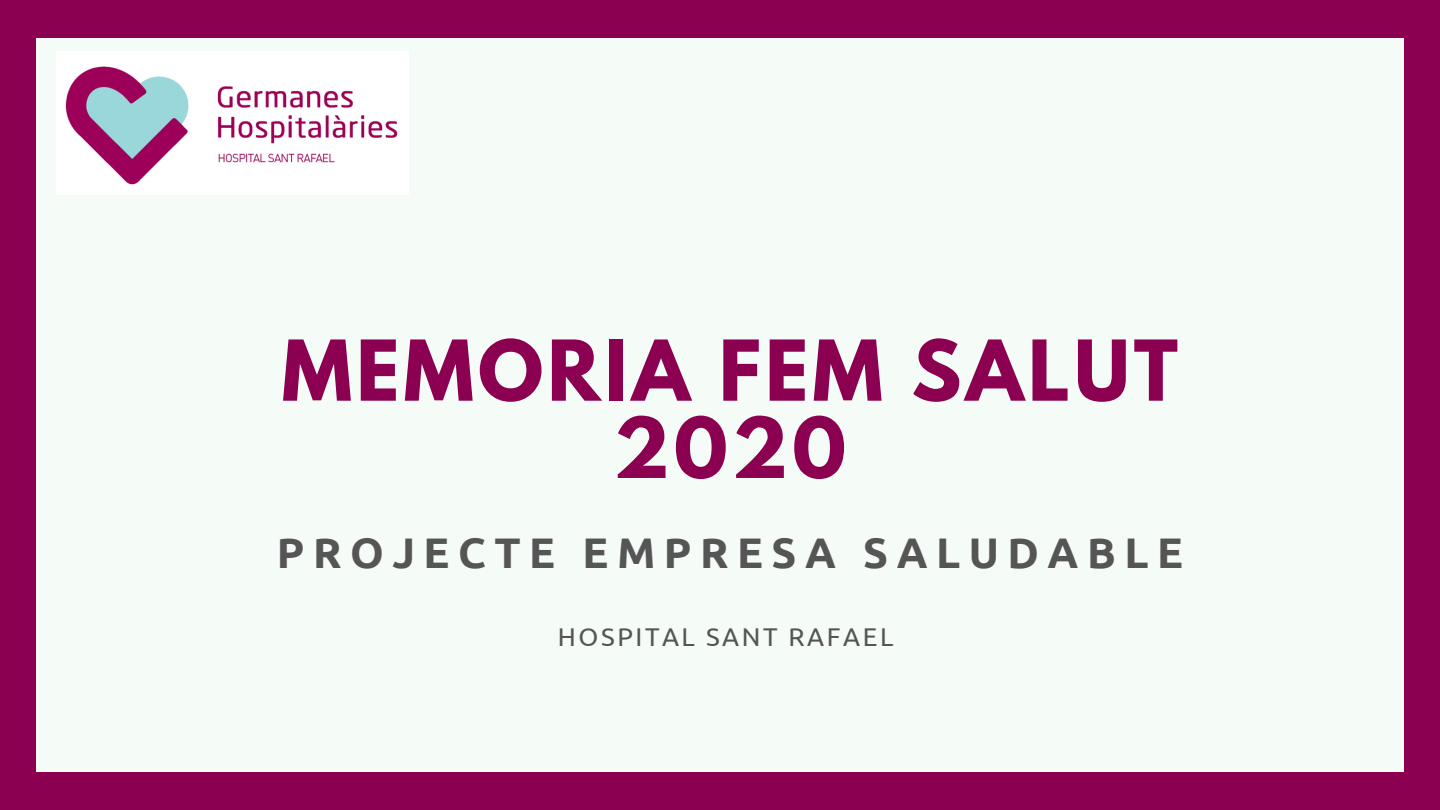
<style>
.page{position:relative;width:1440px;height:810px;background:#8c0052}
.page>*{position:absolute;margin:0;border:0;box-sizing:border-box;transform-origin:0 0}
.t1{font:700 74.2px/77.2px "League Spartan";letter-spacing:.055em;color:#8c0052;text-align:center}
.t2{font:700 42.8px "Ubuntu";letter-spacing:.2em;color:#555}
.t3{font:25.7px "Ubuntu";letter-spacing:.1em;color:#555}
</style>
<div class="page">
<div style="left:36px;top:38px;width:1368px;height:734px;background:#f5fbf6"></div>
<img style="left:65px;top:66px;width:333px;height:119px">
<p class="t1" style="left:282px;top:342px;width:898px">MEMORIA FEM SALUT<br>2020</p>
<p class="t2" style="left:277px;top:528px;width:908px">PROJECTE EMPRESA SALUDABLE</p>
<p class="t3" style="left:558px;top:622px;width:337px">HOSPITAL SANT RAFAEL</p>
</div>
